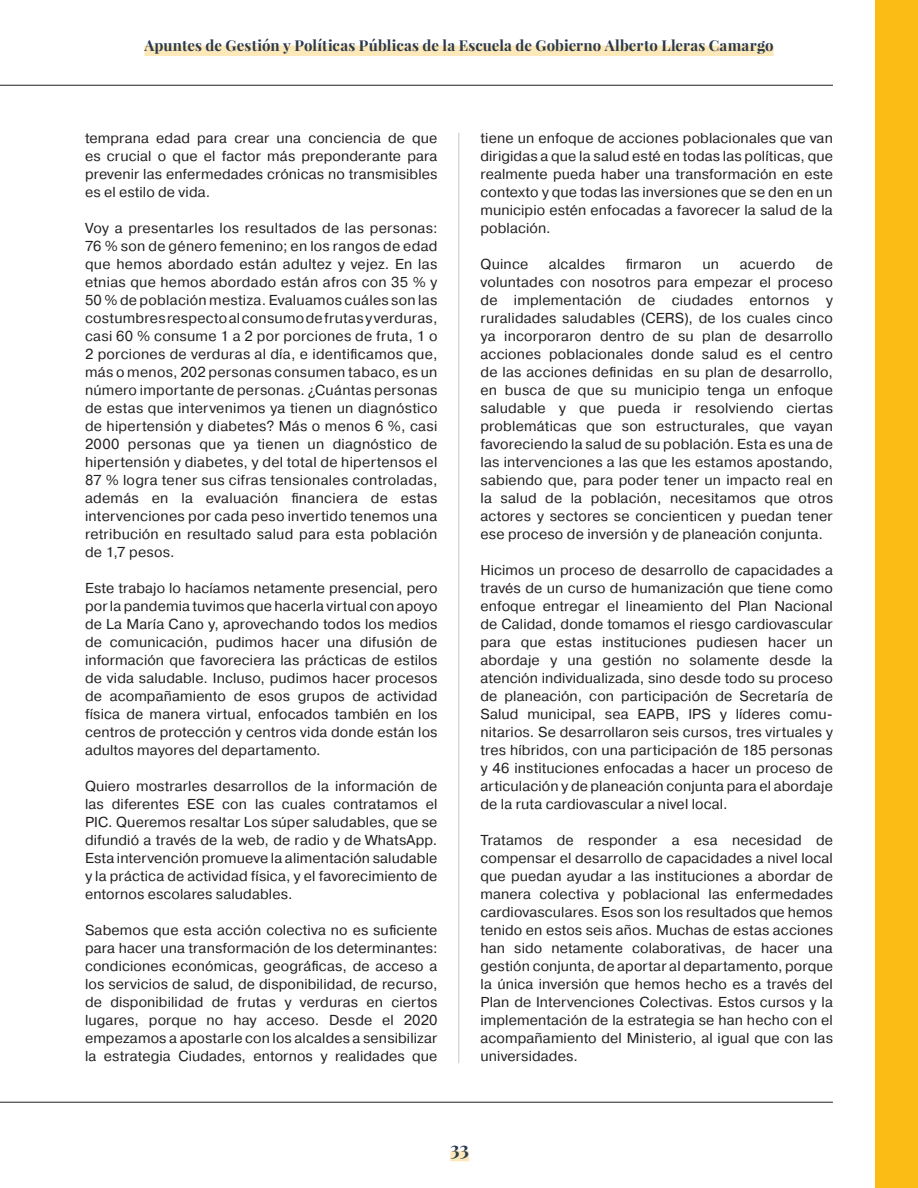
<style>
.page{position:relative;width:918px;height:1188px;background:#fff}
.page>*{position:absolute;margin:0;border:0;box-sizing:border-box;transform-origin:0 0}
.t1{font:700 19.5px "Playfair Display";color:#2a394b}
.t2{font:700 15px "Playfair Display";letter-spacing:.01em;color:#2a394b}
.Cuerpo_de_Texto{font:14.4px/18px "Pragmatica";letter-spacing:.01em;color:#231f20;text-align:justify}
</style>
<div class="page">
<hr style="left:0;top:1102px;width:833px;height:1px;background:#231f20">
<hr style="left:0;top:85px;width:833px;height:1px;background:#231f20">
<div style="left:875px;top:0;width:43px;height:1188px;background:#fbbd15"></div>
<div style="left:450px;top:1151px;width:19px;height:10px;background:#fde8ba"></div>
<div style="left:144px;top:46px;width:630px;height:10px;background:#fde8ba"></div>
<hr style="left:459px;top:133px;width:1px;height:930px;background:#c7c8ca">
<p class="t2" style="left:144px;top:36px;width:631px">Apuntes de Gestión y Políticas Públicas de la Escuela de Gobierno Alberto Lleras Camargo</p>
<p class="Cuerpo_de_Texto" style="left:85px;top:129px;width:354px">temprana edad para crear una conciencia de que es crucial o que el factor más preponderante para prevenir las enfermedades crónicas no transmisibles es el estilo de vida.</p>
<p class="Cuerpo_de_Texto" style="left:85px;top:219px;width:354px">Voy a presentarles los resultados de las personas:<br>76 % son de género femenino; en los rangos de edad que hemos abordado están adultez y vejez. En las etnias que hemos abordado están afros con 35 % y 50 % de población mestiza. Evaluamos cuáles son las costumbres respecto al consumo de frutas y verduras, casi 60 % consume 1 a 2 por porciones de fruta, 1 o 2 porciones de verduras al día, e identificamos que, más o menos, 202 personas consumen tabaco, es un número importante de personas. ¿Cuántas personas de estas que intervenimos ya tienen un diagnóstico de hipertensión y diabetes? Más o menos 6 %, casi 2000 personas que ya tienen un diagnóstico de hipertensión y diabetes, y del total de hipertensos el 87 % logra tener sus cifras tensionales controladas, además en la evaluación financiera de estas intervenciones por cada peso invertido tenemos una retribución en resultado salud para esta población de 1,7 pesos.</p>
<p class="Cuerpo_de_Texto" style="left:85px;top:579px;width:354px">Este trabajo lo hacíamos netamente presencial, pero por la pandemia tuvimos que hacerla virtual con apoyo de La María Cano y, aprovechando todos los medios de comunicación, pudimos hacer una difusión de información que favoreciera las prácticas de estilos de vida saludable. Incluso, pudimos hacer procesos de acompañamiento de esos grupos de actividad física de manera virtual, enfocados también en los centros de protección y centros vida donde están los adultos mayores del departamento.</p>
<p class="Cuerpo_de_Texto" style="left:85px;top:777px;width:354px">Quiero mostrarles desarrollos de la información de las diferentes ESE con las cuales contratamos el PIC. Queremos resaltar Los súper saludables, que se difundió a través de la web, de radio y de WhatsApp.<br>Esta intervención promueve la alimentación saludable y la práctica de actividad física, y el favorecimiento de entornos escolares saludables.</p>
<p class="Cuerpo_de_Texto" style="left:85px;top:921px;width:354px">Sabemos que esta acción colectiva no es suficiente para hacer una transformación de los determinantes: condiciones económicas, geográficas, de acceso a los servicios de salud, de disponibilidad, de recurso, de disponibilidad de frutas y verduras en ciertos lugares, porque no hay acceso. Desde el 2020 empezamos a apostarle con los alcaldes a sensibilizar la estrategia Ciudades, entornos y realidades que</p>
<p class="Cuerpo_de_Texto" style="left:481px;top:129px;width:354px">tiene un enfoque de acciones poblacionales que van dirigidas a que la salud esté en todas las políticas, que realmente pueda haber una transformación en este contexto y que todas las inversiones que se den en un municipio estén enfocadas a favorecer la salud de la población.</p>
<p class="Cuerpo_de_Texto" style="left:481px;top:255px;width:49px">Quince</p>
<p class="Cuerpo_de_Texto" style="left:549px;top:255px;width:58px">alcaldes</p>
<p class="Cuerpo_de_Texto" style="left:626px;top:255px;width:58px">firmaron</p>
<p class="Cuerpo_de_Texto" style="left:702px;top:255px;width:18px">un</p>
<p class="Cuerpo_de_Texto" style="left:740px;top:255px;width:57px">acuerdo</p>
<p class="Cuerpo_de_Texto" style="left:481px;top:255px;width:354px;text-indent:335px">de voluntades con nosotros para empezar el proceso de implementación de ciudades entornos y ruralidades saludables (CERS), de los cuales cinco ya incorporaron dentro de su plan de desarrollo acciones poblacionales donde salud es el centro de las acciones definidas en su plan de desarrollo, en busca de que su municipio tenga un enfoque saludable y que pueda ir resolviendo ciertas problemáticas que son estructurales, que vayan favoreciendo la salud de su población. Esta es una de las intervenciones a las que les estamos apostando, sabiendo que, para poder tener un impacto real en la salud de la población, necesitamos que otros actores y sectores se concienticen y puedan tener ese proceso de inversión y de planeación conjunta.</p>
<p class="Cuerpo_de_Texto" style="left:481px;top:561px;width:354px">Hicimos un proceso de desarrollo de capacidades a través de un curso de humanización que tiene como enfoque entregar el lineamiento del Plan Nacional de Calidad, donde tomamos el riesgo cardiovascular para que estas instituciones pudiesen hacer un abordaje y una gestión no solamente desde la atención individualizada, sino desde todo su proceso de planeación, con participación de Secretaría de Salud municipal, sea EAPB, IPS y líderes comu&shy;nitarios. Se desarrollaron seis cursos, tres virtuales y tres híbridos, con una participación de 185 personas y 46 instituciones enfocadas a hacer un proceso de articulación y de planeación conjunta para el abordaje de la ruta cardiovascular a nivel local.</p>
<p class="Cuerpo_de_Texto" style="left:481px;top:831px;width:354px">Tratamos de responder a esa necesidad de compensar el desarrollo de capacidades a nivel local que puedan ayudar a las instituciones a abordar de manera colectiva y poblacional las enfermedades cardiovasculares. Esos son los resultados que hemos tenido en estos seis años. Muchas de estas acciones han sido netamente colaborativas, de hacer una gestión conjunta, de aportar al departamento, porque la única inversión que hemos hecho es a través del Plan de Intervenciones Colectivas. Estos cursos y la implementación de la estrategia se han hecho con el acompañamiento del Ministerio, al igual que con las universidades.</p>
<h1 class="t1" style="left:450px;top:1136px;width:20px">33</h1>
</div>
